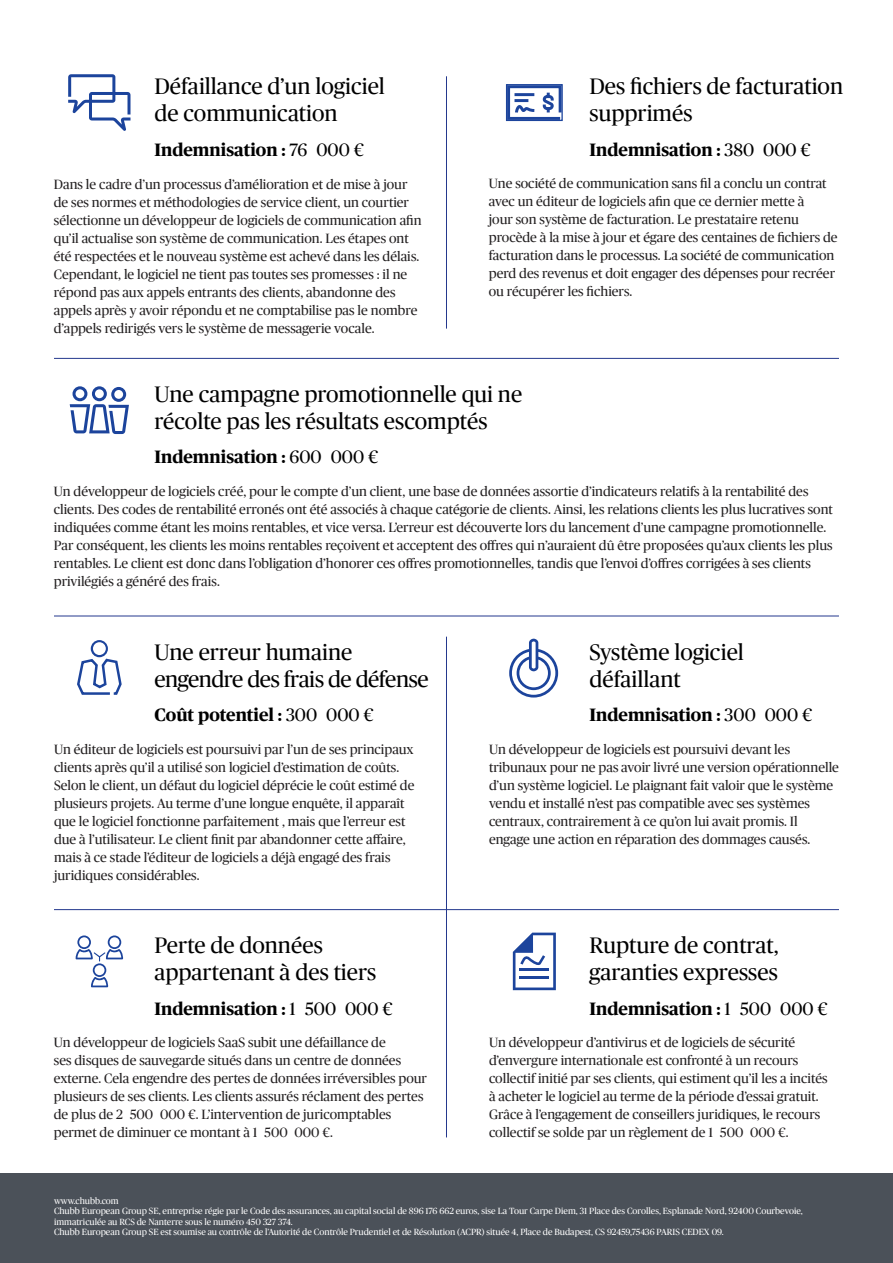
<style>
.page{position:relative;width:893px;height:1263px;background:#fff}
.page>*{position:absolute;margin:0;border:0;box-sizing:border-box;transform-origin:0 0}
.t1{font:22.5px/27px "Chubb Publico Office";color:#000}
.t2{font:22.5px/27px "Chubb Publico Office";letter-spacing:-.02em;color:#000}
.t3{font:700 18px "Chubb Publico Office";color:#000}
.t4{font:13.5px/18px "Chubb Publico Office";color:#221f20}
.t5{font:9px/10.5px "Chubb Publico Office";color:#fff}
.s1{font-weight:400}
</style>
<div class="page">
<div style="left:0;top:1174px;width:893px;height:89px;background:#4b5159"></div>
<svg style="left:70px;top:386px;width:59px;height:48px"></svg>
<svg style="left:77px;top:640px;width:45px;height:55px"></svg>
<svg style="left:76px;top:935px;width:47px;height:52px"></svg>
<svg style="left:508px;top:86px;width:53px;height:33px"></svg>
<div style="left:506px;top:84px;width:57px;height:37px;border:1px solid #1c449c"></div>
<svg style="left:509px;top:639px;width:49px;height:58px"></svg>
<svg style="left:513px;top:933px;width:43px;height:57px"></svg>
<hr style="left:446px;top:76px;width:1px;height:253px;background:#24388d">
<hr style="left:446px;top:637px;width:1px;height:500px;background:#24388d">
<hr style="left:54px;top:358px;width:785px;height:1px;background:#24388d">
<hr style="left:54px;top:616px;width:785px;height:1px;background:#24388d">
<hr style="left:54px;top:909px;width:785px;height:1px;background:#24388d">
<svg style="left:68px;top:74px;width:62px;height:57px"></svg>
<h1 class="t1" style="left:154px;top:72px;width:232px">Défaillance d’un logiciel de communication</h1>
<h2 class="t3" style="left:154px;top:136px;width:211px">Indemnisation : <span class="s1">76 000 €</span></h2>
<p class="t4" style="left:54px;top:174px;width:369px">Dans le cadre d’un processus d’amélioration et de mise à jour de ses normes et méthodologies de service client, un courtier sélectionne un développeur de logiciels de communication afin qu’il actualise son système de communication. Les étapes ont été respectées et le nouveau système est achevé dans les délais.<br>Cependant, le logiciel ne tient pas toutes ses promesses : il ne répond pas aux appels entrants des clients, abandonne des appels après y avoir répondu et ne comptabilise pas le nombre d’appels redirigés vers le système de messagerie vocale.</p>
<h1 class="t1" style="left:589px;top:72px;width:255px">Des fichiers de facturation supprimés</h1>
<h2 class="t3" style="left:589px;top:136px;width:223px">Indemnisation : <span class="s1">380 000 €</span></h2>
<p class="t4" style="left:489px;top:174px;width:350px">Une société de communication sans fil a conclu un contrat avec un éditeur de logiciels afin que ce dernier mette à<br>jour son système de facturation. Le prestataire retenu procède à la mise à jour et égare des centaines de fichiers de facturation dans le processus. La société de communication perd des revenus et doit engager des dépenses pour recréer ou récupérer les fichiers.</p>
<h1 class="t1" style="left:154px;top:379px;width:369px">Une campagne promotionnelle qui ne récolte pas les résultats escomptés</h1>
<h2 class="t3" style="left:154px;top:444px;width:225px">Indemnisation : <span class="s1">600 000 €</span></h2>
<p class="t4" style="left:54px;top:482px;width:781px">Un développeur de logiciels créé, pour le compte d’un client, une base de données assortie d’indicateurs relatifs à la rentabilité des clients. Des codes de rentabilité erronés ont été associés à chaque catégorie de clients. Ainsi, les relations clients les plus lucratives sont indiquées comme étant les moins rentables, et vice versa. L’erreur est découverte lors du lancement d’une campagne promotionnelle.<br>Par conséquent, les clients les moins rentables reçoivent et acceptent des offres qui n’auraient dû être proposées qu’aux clients les plus rentables. Le client est donc dans l’obligation d’honorer ces offres promotionnelles, tandis que l’envoi d’offres corrigées à ses clients privilégiés a généré des frais.</p>
<h1 class="t2" style="left:154px;top:637px;width:276px">Une erreur humaine engendre des frais de défense</h1>
<h2 class="t3" style="left:154px;top:702px;width:221px">Coût potentiel : <span class="s1">300 000 €</span></h2>
<p class="t4" style="left:54px;top:739px;width:362px">Un éditeur de logiciels est poursuivi par l’un de ses principaux clients après qu’il a utilisé son logiciel d’estimation de coûts.<br>Selon le client, un défaut du logiciel déprécie le coût estimé de plusieurs projets. Au terme d’une longue enquête, il apparaît que le logiciel fonctionne parfaitement , mais que l’erreur est due à l’utilisateur. Le client finit par abandonner cette affaire, mais à ce stade l’éditeur de logiciels a déjà engagé des frais juridiques considérables.</p>
<h1 class="t1" style="left:154px;top:931px;width:223px">Perte de données appartenant à des tiers</h1>
<h2 class="t3" style="left:154px;top:995px;width:240px">Indemnisation : <span class="s1">1 500 000 €</span></h2>
<p class="t4" style="left:54px;top:1033px;width:375px">Un développeur de logiciels SaaS subit une défaillance de<br>ses disques de sauvegarde situés dans un centre de données externe. Cela engendre des pertes de données irréversibles pour plusieurs de ses clients. Les clients assurés réclament des pertes de plus de 2 500 000 €. L’intervention de juricomptables permet de diminuer ce montant à 1 500 000 €.</p>
<h1 class="t1" style="left:589px;top:637px;width:156px">Système logiciel défaillant</h1>
<h2 class="t3" style="left:589px;top:702px;width:224px">Indemnisation : <span class="s1">300 000 €</span></h2>
<p class="t4" style="left:489px;top:739px;width:351px">Un développeur de logiciels est poursuivi devant les tribunaux pour ne pas avoir livré une version opérationnelle d’un système logiciel. Le plaignant fait valoir que le système vendu et installé n’est pas compatible avec ses systèmes centraux, contrairement à ce qu’on lui avait promis. Il engage une action en réparation des dommages causés.</p>
<h1 class="t1" style="left:589px;top:931px;width:191px">Rupture de contrat, garanties expresses</h1>
<h2 class="t3" style="left:589px;top:995px;width:240px">Indemnisation : <span class="s1">1 500 000 €</span></h2>
<p class="t4" style="left:489px;top:1033px;width:340px">Un développeur d’antivirus et de logiciels de sécurité d’envergure internationale est confronté à un recours collectif initié par ses clients, qui estiment qu’il les a incités à acheter le logiciel au terme de la période d’essai gratuit.<br>Grâce à l’engagement de conseillers juridiques, le recours collectif se solde par un règlement de 1 500 000 €.</p>
<p class="t5" style="left:54px;top:1195px;width:750px">www.chubb.com<br>Chubb European Group SE, entreprise régie par le Code des assurances, au capital social de 896 176 662 euros, sise La Tour Carpe Diem, 31 Place des Corolles, Esplanade Nord, 92400 Courbevoie, immatriculée au RCS de Nanterre sous le numéro 450 327 374.<br>Chubb European Group SE est soumise au contrôle de l’Autorité de Contrôle Prudentiel et de Résolution (ACPR) située 4, Place de Budapest, CS 92459,75436 PARIS CEDEX 09.</p>
</div>
